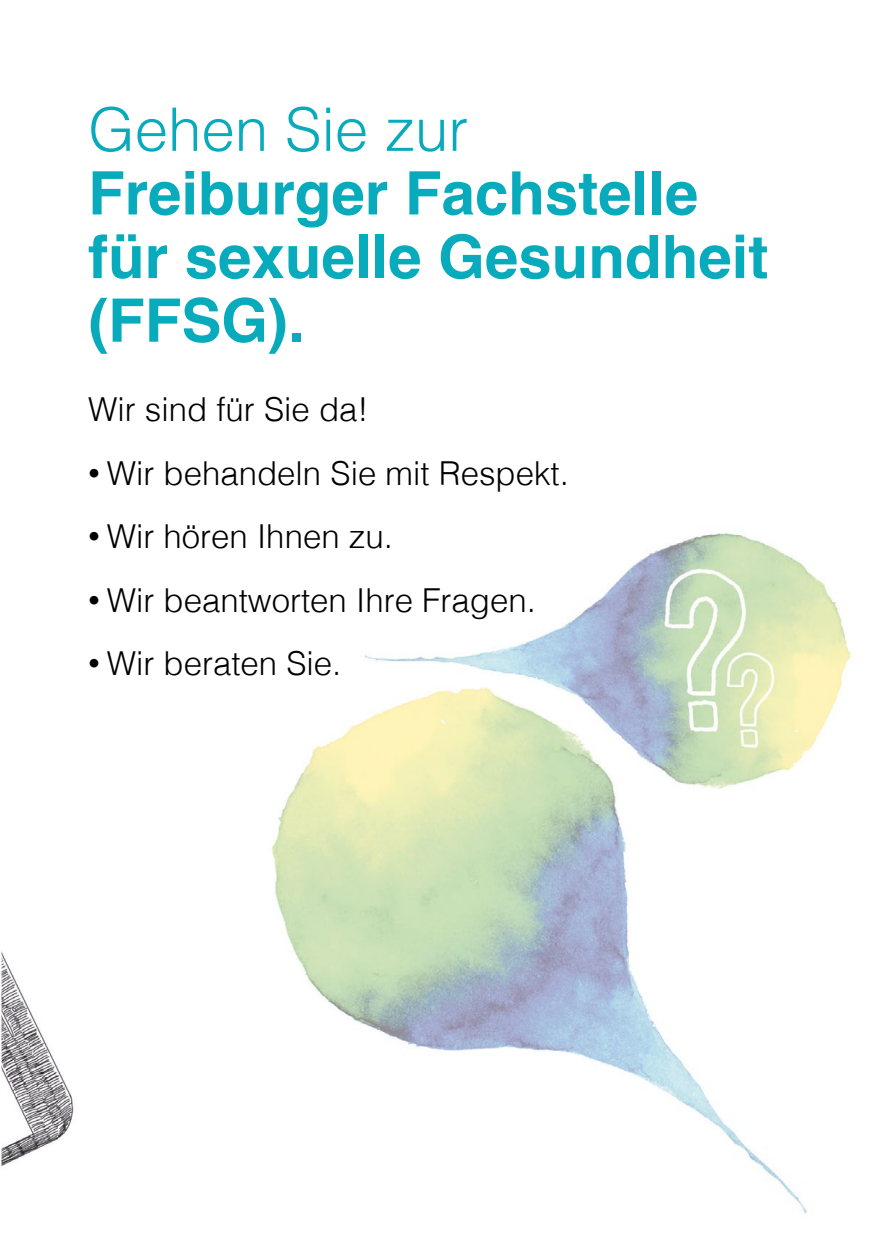
<style>
.page{position:relative;width:893px;height:1259px;background:#fff}
.page>*{position:absolute;margin:0;border:0;box-sizing:border-box;transform-origin:0 0}
.t1{font:700 60px/63.6px "Helvetica";color:#07abbc}
.t2{font:300 60px "Helvetica";color:#07abbc}
.t3{font:300 33px "Helvetica";color:#000}
.s1{font-size:24px}
</style>
<div class="page">
<img style="left:4px;top:957px;width:70px;height:208px">
<img style="left:272px;top:533px;width:579px;height:681px">
<h1 class="t2" style="left:88px;top:78px;width:382px">Gehen Sie zur</h1>
<h1 class="t1" style="left:88px;top:162px;width:682px">Freiburger Fachstelle für sexuelle Gesundheit (FFSG).</h1>
<p class="t3" style="left:88px;top:381px;width:282px">Wir sind für Sie da!</p>
<p class="t3" style="left:88px;top:445px;width:482px"><span class="s1">•</span> Wir behandeln Sie mit Respekt.</p>
<p class="t3" style="left:88px;top:508px;width:306px"><span class="s1">•</span> Wir hören Ihnen zu.</p>
<p class="t3" style="left:88px;top:572px;width:449px"><span class="s1">•</span> Wir beantworten Ihre Fragen.</p>
<p class="t3" style="left:88px;top:635px;width:255px"><span class="s1">•</span> Wir beraten Sie.</p>
</div>
